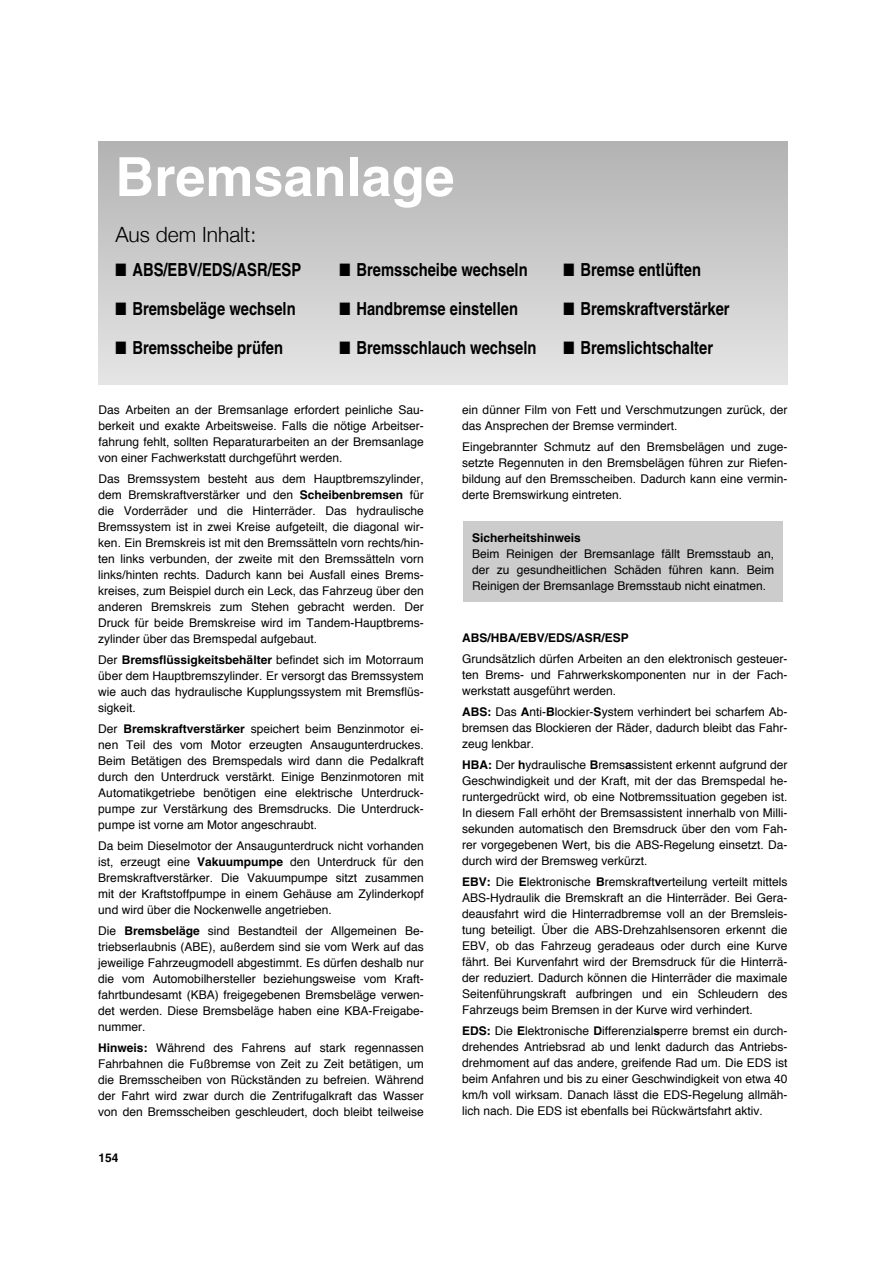
<style>
.page{position:relative;width:893px;height:1263px;background:#fff}
.page>*{position:absolute;margin:0;border:0;box-sizing:border-box;transform-origin:0 0}
.t1{font:700 54px "Helvetica";color:#fff}
.t2{font:300 21px "Helvetica Neue";color:#000}
.t3{font:700 condensed 18px "Helvetica";color:#000}
.t4{font:12px/15.9px "Helvetica";color:#000;text-align:justify}
.t5{font:700 12px "Helvetica";color:#000}
.s1{font-weight:700}
</style>
<div class="page">
<div style="left:463px;top:521px;width:319px;height:80px;background:#ccc"></div>
<div style="left:98px;top:142px;width:689px;height:242px;background:linear-gradient(to bottom,#b3b3b3,#e5e5e5)"></div>
<h1 class="t1" style="left:115px;top:157px;width:341px">Bremsanlage</h1>
<h2 class="t2" style="left:115px;top:222px;width:142px">Aus dem Inhalt:</h2>
<h3 class="t3" style="left:115px;top:263px;width:187px">■ ABS/EBV/EDS/ASR/ESP</h3>
<h3 class="t3" style="left:115px;top:302px;width:182px">■ Bremsbeläge wechseln</h3>
<h3 class="t3" style="left:115px;top:341px;width:169px">■ Bremsscheibe prüfen</h3>
<h3 class="t3" style="left:339px;top:263px;width:190px">■ Bremsscheibe wechseln</h3>
<h3 class="t3" style="left:339px;top:302px;width:180px">■ Handbremse einstellen</h3>
<h3 class="t3" style="left:339px;top:341px;width:199px">■ Bremsschlauch wechseln</h3>
<h3 class="t3" style="left:563px;top:263px;width:139px">■ Bremse entlüften</h3>
<h3 class="t3" style="left:563px;top:302px;width:168px">■ Bremskraftverstärker</h3>
<h3 class="t3" style="left:563px;top:341px;width:151px">■ Bremslichtschalter</h3>
<p class="t4" style="left:98px;top:403px;width:327px">Das Arbeiten an der Bremsanlage erfordert peinliche Sau&shy;berkeit und exakte Arbeitsweise. Falls die nötige Arbeitser&shy;fahrung fehlt, sollten Reparaturarbeiten an der Bremsanlage von einer Fachwerkstatt durchgeführt werden.</p>
<p class="t4" style="left:98px;top:472px;width:327px">Das Bremssystem besteht aus dem Hauptbremszylinder, dem Bremskraftverstärker und den <span class="s1">Scheibenbremsen</span> für die Vorderräder und die Hinterräder. Das hydraulische Bremssystem ist in zwei Kreise aufgeteilt, die diagonal wir&shy;ken. Ein Bremskreis ist mit den Bremssätteln vorn rechts/hin&shy;ten links verbunden, der zweite mit den Bremssätteln vorn links/hinten rechts. Dadurch kann bei Ausfall eines Brems&shy;kreises, zum Beispiel durch ein Leck, das Fahrzeug über den anderen Bremskreis zum Stehen gebracht werden. Der Druck für beide Bremskreise wird im Tandem-Hauptbrems&shy;zylinder über das Bremspedal aufgebaut.</p>
<p class="t4" style="left:98px;top:653px;width:327px">Der <span class="s1">Bremsflüssigkeitsbehälter</span> befindet sich im Motorraum über dem Hauptbremszylinder. Er versorgt das Bremssystem wie auch das hydraulische Kupplungssystem mit Bremsflüs&shy;sigkeit.</p>
<p class="t4" style="left:98px;top:722px;width:327px">Der <span class="s1">Bremskraftverstärker</span> speichert beim Benzinmotor ei&shy;nen Teil des vom Motor erzeugten Ansaugunterdruckes.<br>Beim Betätigen des Bremspedals wird dann die Pedalkraft durch den Unterdruck verstärkt. Einige Benzinmotoren mit Automatikgetriebe benötigen eine elektrische Unterdruck&shy;pumpe zur Verstärkung des Bremsdrucks. Die Unterdruck&shy;pumpe ist vorne am Motor angeschraubt.</p>
<p class="t4" style="left:98px;top:839px;width:327px">Da beim Dieselmotor der Ansaugunterdruck nicht vorhanden ist, erzeugt eine <span class="s1">Vakuumpumpe</span> den Unterdruck für den Bremskraftverstärker. Die Vakuumpumpe sitzt zusammen mit der Kraftstoffpumpe in einem Gehäuse am Zylinderkopf und wird über die Nockenwelle angetrieben.</p>
<p class="t4" style="left:98px;top:924px;width:327px">Die <span class="s1">Bremsbeläge</span> sind Bestandteil der Allgemeinen Be&shy;triebserlaubnis (ABE), außerdem sind sie vom Werk auf das jeweilige Fahrzeugmodell abgestimmt. Es dürfen deshalb nur die vom Automobilhersteller beziehungsweise vom Kraft&shy;fahrtbundesamt (KBA) freigegebenen Bremsbeläge verwen&shy;det werden. Diese Bremsbeläge haben eine KBA-Freigabe&shy;nummer.</p>
<p class="t4" style="left:98px;top:1041px;width:327px"><span class="s1">Hinweis:</span> Während des Fahrens auf stark regennassen Fahrbahnen die Fußbremse von Zeit zu Zeit betätigen, um die Bremsscheiben von Rückständen zu befreien. Während der Fahrt wird zwar durch die Zentrifugalkraft das Wasser von den Bremsscheiben geschleudert, doch bleibt teilweise</p>
<p class="t5" style="left:98px;top:1154px;width:22px">154</p>
<p class="t4" style="left:462px;top:403px;width:327px">ein dünner Film von Fett und Verschmutzungen zurück, der das Ansprechen der Bremse vermindert.</p>
<p class="t4" style="left:462px;top:440px;width:327px">Eingebrannter Schmutz auf den Bremsbelägen und zuge&shy;setzte Regennuten in den Bremsbelägen führen zur Riefen&shy;bildung auf den Bremsscheiben. Dadurch kann eine vermin&shy;derte Bremswirkung eintreten.</p>
<p class="t5" style="left:472px;top:533px;width:110px">Sicherheitshinweis</p>
<p class="t4" style="left:472px;top:547px;width:303px">Beim Reinigen der Bremsanlage fällt Bremsstaub an, der zu gesundheitlichen Schäden führen kann. Beim Reinigen der Bremsanlage Bremsstaub nicht einatmen.</p>
<p class="t5" style="left:462px;top:633px;width:168px">ABS/HBA/EBV/EDS/ASR/ESP</p>
<p class="t4" style="left:462px;top:652px;width:327px">Grundsätzlich dürfen Arbeiten an den elektronisch gesteuer&shy;ten Brems- und Fahrwerkskomponenten nur in der Fach&shy;werkstatt ausgeführt werden.</p>
<p class="t4" style="left:462px;top:705px;width:327px"><span class="s1">ABS:</span> Das <span class="s1">A</span>nti-<span class="s1">B</span>lockier-<span class="s1">S</span>ystem verhindert bei scharfem Ab&shy;bremsen das Blockieren der Räder, dadurch bleibt das Fahr&shy;zeug lenkbar.</p>
<p class="t4" style="left:462px;top:758px;width:327px"><span class="s1">HBA:</span> Der <span class="s1">h</span>ydraulische <span class="s1">B</span>rems<span class="s1">a</span>ssistent erkennt aufgrund der Geschwindigkeit und der Kraft, mit der das Bremspedal he&shy;runtergedrückt wird, ob eine Notbremssituation gegeben ist.<br>In diesem Fall erhöht der Bremsassistent innerhalb von Milli&shy;sekunden automatisch den Bremsdruck über den vom Fah&shy;rer vorgegebenen Wert, bis die ABS-Regelung einsetzt. Da&shy;durch wird der Bremsweg verkürzt.</p>
<p class="t4" style="left:462px;top:875px;width:327px"><span class="s1">EBV:</span> Die <span class="s1">E</span>lektronische <span class="s1">B</span>remskraft<span class="s1">v</span>erteilung verteilt mittels ABS-Hydraulik die Bremskraft an die Hinterräder. Bei Gera&shy;deausfahrt wird die Hinterradbremse voll an der Bremsleis&shy;tung beteiligt. Über die ABS-Drehzahlsensoren erkennt die EBV, ob das Fahrzeug geradeaus oder durch eine Kurve fährt. Bei Kurvenfahrt wird der Bremsdruck für die Hinterrä&shy;der reduziert. Dadurch können die Hinterräder die maximale Seitenführungskraft aufbringen und ein Schleudern des Fahrzeugs beim Bremsen in der Kurve wird verhindert.</p>
<p class="t4" style="left:462px;top:1024px;width:327px"><span class="s1">EDS:</span> Die <span class="s1">E</span>lektronische <span class="s1">D</span>ifferenzial<span class="s1">s</span>perre bremst ein durch&shy;drehendes Antriebsrad ab und lenkt dadurch das Antriebs&shy;drehmoment auf das andere, greifende Rad um. Die EDS ist beim Anfahren und bis zu einer Geschwindigkeit von etwa 40 km/h voll wirksam. Danach lässt die EDS-Regelung allmäh&shy;lich nach. Die EDS ist ebenfalls bei Rückwärtsfahrt aktiv.</p>
</div>
